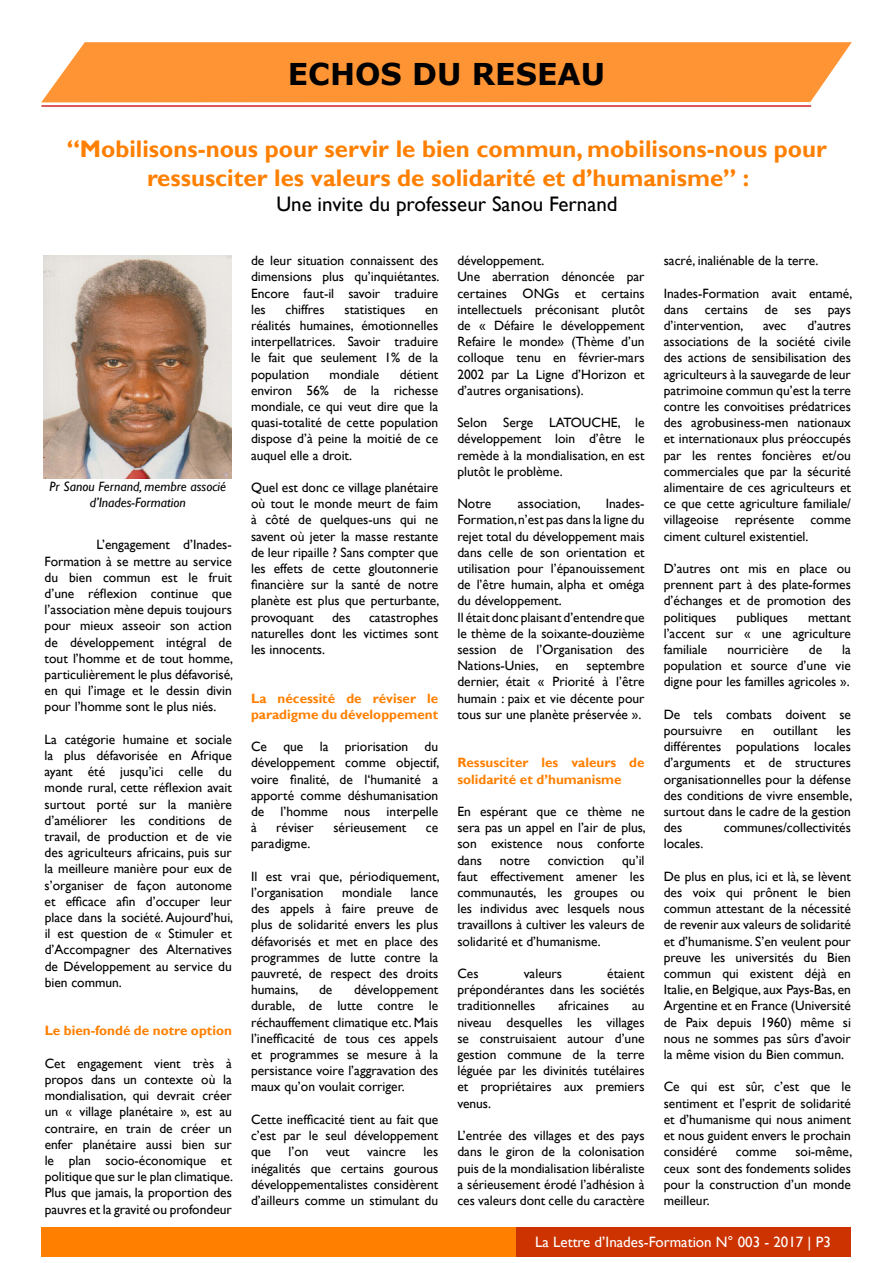
<style>
.page{position:relative;width:893px;height:1263px;background:#fff}
.page>*{position:absolute;margin:0;border:0;box-sizing:border-box;transform-origin:0 0}
.t1{font:700 30px "Verdana";color:#000}
.t2{font:700 24px/28.8px "Gill Sans";color:#ff8000;text-align:center}
.t3{font:21px "Gill Sans";color:#000}
.t4{font:15px "Gill Sans";color:#fff}
.t5{font:13.5px/16.2px "Gill Sans";color:#000;text-align:justify}
.t6{font:700 13.5px/16.2px "Gill Sans";color:#ff8000}
.t7{font:italic 13.5px/16.2px "Gill Sans";color:#000;text-align:center}
</style>
<div class="page">
<svg style="left:41px;top:42px;width:811px;height:61px;background:#ff9b41"></svg>
<hr style="left:41px;top:105px;width:770px;height:2px;background:#d2232a">
<div style="left:41px;top:1227px;width:479px;height:29px;background:#ff8000"></div>
<div style="left:516px;top:1227px;width:334px;height:29px;background:#c30"></div>
<img style="left:44px;top:256px;width:188px;height:222px">
<h1 class="t1" style="left:288px;top:53px;width:319px">ECHOS DU RESEAU</h1>
<h2 class="t2" style="left:67px;top:135px;width:761px">‘‘Mobilisons-nous pour servir le bien commun, mobilisons-nous pour ressusciter les valeurs de solidarité et d’humanisme’’ :</h2>
<h3 class="t3" style="left:276px;top:192px;width:343px">Une invite du professeur Sanou Fernand</h3>
<p class="t7" style="left:49px;top:479px;width:178px">Pr Sanou Fernand, membre associé d’Inades-Formation</p>
<p class="t5" style="left:45px;top:537px;width:190px;text-indent:52px">L’engagement d’Inades-Formation à se mettre au service du bien commun est le fruit d’une réflexion continue que l’association mène depuis toujours pour mieux asseoir son action de développement intégral de tout l’homme et de tout homme, particulièrement le plus défavorisé, en qui l’image et le dessin divin pour l’homme sont le plus niés.</p>
<p class="t5" style="left:45px;top:731px;width:190px">La catégorie humaine et sociale la plus défavorisée en Afrique ayant été jusqu’ici celle du monde rural, cette réflexion avait surtout porté sur la manière d’améliorer les conditions de travail, de production et de vie des agriculteurs africains, puis sur la meilleure manière pour eux de s’organiser de façon autonome et efficace afin d’occuper leur place dans la société. Aujourd’hui, il est question de « Stimuler et d’Accompagner des Alternatives de Développement au service du bien commun.</p>
<p class="t6" style="left:45px;top:1023px;width:189px">Le bien-fondé de notre option</p>
<p class="t5" style="left:45px;top:1055px;width:190px">Cet engagement vient très à propos dans un contexte où la mondialisation, qui devrait créer un « village planétaire », est au contraire, en train de créer un enfer planétaire aussi bien sur le plan socio-économique et politique que sur le plan climatique.<br>Plus que jamais, la proportion des pauvres et la gravité ou profondeur</p>
<p class="t5" style="left:251px;top:253px;width:190px">de leur situation connaissent des dimensions plus qu’inquiétantes.<br>Encore faut-il savoir traduire les</p>
<p class="t5" style="left:285px;top:301px;width:41px">chiffres</p>
<p class="t5" style="left:344px;top:301px;width:62px">statistiques</p>
<p class="t5" style="left:251px;top:301px;width:189px;text-indent:174px">en réalités humaines, émotionnelles interpellatrices. Savoir traduire le fait que seulement 1% de la population</p>
<p class="t5" style="left:251px;top:366px;width:189px;text-indent:149px">détient environ 56% de la richesse mondiale, ce qui veut dire que la quasi-totalité de cette population dispose d’à peine la moitié de ce auquel elle a droit.</p>
<p class="t5" style="left:251px;top:480px;width:190px">Quel est donc ce village planétaire où tout le monde meurt de faim à côté de quelques-uns qui ne savent où jeter la masse restante de leur ripaille ? Sans compter que les effets de cette gloutonnerie financière sur la santé de notre planète est plus que perturbante, provoquant</p>
<p class="t5" style="left:330px;top:366px;width:51px">mondiale</p>
<p class="t5" style="left:251px;top:609px;width:189px;text-indent:118px">catastrophes naturelles dont les victimes sont les innocents.</p>
<p class="t6" style="left:251px;top:690px;width:189px">La nécessité de réviser le paradigme du développement</p>
<p class="t5" style="left:251px;top:739px;width:190px">Ce que la priorisation du développement comme objectif, voire finalité, de l‘humanité a apporté comme déshumanisation de l’homme nous interpelle à</p>
<p class="t5" style="left:332px;top:609px;width:20px">des</p>
<p class="t5" style="left:276px;top:820px;width:39px">réviser</p>
<p class="t5" style="left:333px;top:820px;width:74px">sérieusement</p>
<p class="t5" style="left:426px;top:820px;width:14px">ce</p>
<p class="t5" style="left:251px;top:836px;width:61px">paradigme.</p>
<p class="t5" style="left:251px;top:868px;width:190px">Il est vrai que, périodiquement, l’organisation</p>
<p class="t5" style="left:251px;top:885px;width:189px;text-indent:159px">lance des appels à faire preuve de plus de solidarité envers les plus défavorisés et met en place des programmes de lutte contre la pauvreté, de respect des droits humains,</p>
<p class="t5" style="left:342px;top:885px;width:51px">mondiale</p>
<p class="t5" style="left:251px;top:982px;width:189px;text-indent:103px">développement durable, de lutte contre le réchauffement climatique etc. Mais l’inefficacité de tous ces appels et programmes se mesure à la persistance voire l’aggravation des maux qu’on voulait corriger.</p>
<p class="t5" style="left:251px;top:1111px;width:189px">Cette inefficacité tient au fait que c’est par le seul développement que</p>
<p class="t5" style="left:319px;top:982px;width:15px">de</p>
<p class="t5" style="left:289px;top:1144px;width:22px">l’on</p>
<p class="t5" style="left:326px;top:1144px;width:25px">veut</p>
<p class="t5" style="left:367px;top:1144px;width:40px">vaincre</p>
<p class="t5" style="left:251px;top:1144px;width:189px;text-indent:173px">les inégalités que certains gourous développementalistes considèrent d’ailleurs comme un stimulant du</p>
<p class="t5" style="left:457px;top:253px;width:189px;text-align:left">développement.<br>Une aberration dénoncée par certaines ONGs et certains intellectuels préconisant plutôt de « Défaire le développement<br>Refaire le monde» (Thème d’un colloque tenu en février-mars<br>2002 par La Ligne d’Horizon et d’autres organisations).</p>
<p class="t5" style="left:457px;top:415px;width:189px">Selon Serge LATOUCHE, le développement loin d’être le remède à la mondialisation, en est plutôt le problème.</p>
<p class="t5" style="left:457px;top:496px;width:36px">Notre</p>
<p class="t5" style="left:518px;top:496px;width:64px">association,</p>
<p class="t5" style="left:457px;top:496px;width:189px;text-align:left;text-indent:148px">Inades-<br>Formation, n’est pas dans la ligne du rejet total du développement mais dans celle de son orientation et utilisation pour l’épanouissement de l’être humain, alpha et oméga du développement.<br>Il était donc plaisant d’entendre que le thème de la soixante-douzième session de l’Organisation des<br>Nations-Unies, en</p>
<p class="t5" style="left:457px;top:658px;width:189px;text-indent:129px">septembre dernier, était « Priorité à l’être humain : paix et vie décente pour tous sur une planète préservée ».</p>
<p class="t6" style="left:457px;top:755px;width:189px">Ressusciter les valeurs de solidarité et d’humanisme</p>
<p class="t5" style="left:457px;top:804px;width:190px">En espérant que ce thème ne sera pas un appel en l’air de plus, son existence nous conforte dans</p>
<p class="t5" style="left:457px;top:852px;width:189px;text-indent:165px">qu’il faut effectivement amener les communautés, les groupes ou les individus avec lesquels nous travaillons à cultiver les valeurs de solidarité et d’humanisme.</p>
<p class="t5" style="left:457px;top:966px;width:23px">Ces</p>
<p class="t5" style="left:524px;top:966px;width:40px">valeurs</p>
<p class="t5" style="left:500px;top:852px;width:32px">notre</p>
<p class="t5" style="left:548px;top:852px;width:58px">conviction</p>
<p class="t5" style="left:457px;top:966px;width:189px;text-indent:150px">étaient prépondérantes dans les sociétés traditionnelles</p>
<p class="t5" style="left:558px;top:998px;width:52px">africaines</p>
<p class="t5" style="left:457px;top:998px;width:189px;text-indent:175px">au niveau desquelles les villages se construisaient autour d’une gestion commune de la terre léguée par les divinités tutélaires et propriétaires aux premiers venus.</p>
<p class="t5" style="left:457px;top:1128px;width:189px">L’entrée des villages et des pays dans le giron de la colonisation puis de la mondialisation libéraliste a sérieusement érodé l’adhésion à ces valeurs dont celle du caractère</p>
<p class="t5" style="left:664px;top:253px;width:156px">sacré, inaliénable de la terre.</p>
<p class="t5" style="left:664px;top:285px;width:190px">Inades-Formation avait entamé, dans certains de ses pays d’intervention,</p>
<p class="t5" style="left:664px;top:318px;width:189px;text-indent:144px">d’autres associations de la société civile des actions de sensibilisation des agriculteurs à la sauvegarde de leur patrimoine commun qu’est la terre contre les convoitises prédatrices des agrobusiness-men nationaux et internationaux plus préoccupés par les rentes foncières et/ou commerciales que par la sécurité alimentaire de ces agriculteurs et ce que cette agriculture familiale/ villageoise représente comme ciment culturel existentiel.</p>
<p class="t5" style="left:664px;top:561px;width:189px">D’autres ont mis en place ou prennent part à des plate-formes d’échanges et de promotion des politiques</p>
<p class="t5" style="left:763px;top:318px;width:25px">avec</p>
<p class="t5" style="left:737px;top:609px;width:53px">publiques</p>
<p class="t5" style="left:664px;top:609px;width:189px;text-indent:144px">mettant l’accent sur « une agriculture familiale</p>
<p class="t5" style="left:727px;top:642px;width:63px">nourricière</p>
<p class="t5" style="left:809px;top:642px;width:15px">de</p>
<p class="t5" style="left:664px;top:642px;width:189px;text-indent:178px">la population et source d’une vie digne pour les familles agricoles ».</p>
<p class="t5" style="left:664px;top:706px;width:189px">De tels combats doivent se poursuivre</p>
<p class="t5" style="left:664px;top:723px;width:190px;text-indent:173px">les différentes populations locales d’arguments et de structures organisationnelles pour la défense des conditions de vivre ensemble, surtout dans le cadre de la gestion des</p>
<p class="t5" style="left:741px;top:723px;width:15px">en</p>
<p class="t5" style="left:773px;top:723px;width:46px">outillant</p>
<p class="t5" style="left:724px;top:820px;width:129px">communes/collectivités</p>
<p class="t5" style="left:664px;top:836px;width:41px">locales.</p>
<p class="t5" style="left:664px;top:868px;width:189px">De plus en plus, ici et là, se lèvent des voix qui prônent le bien commun attestant de la nécessité de revenir aux valeurs de solidarité et d’humanisme. S’en veulent pour preuve les universités du Bien commun qui existent déjà en Italie, en Belgique, aux Pays-Bas, en Argentine et en France (Université de Paix depuis 1960) même si nous ne sommes pas sûrs d’avoir la même vision du Bien commun.</p>
<p class="t5" style="left:664px;top:1079px;width:189px">Ce qui est sûr, c’est que le sentiment et l’esprit de solidarité et d’humanisme qui nous animent et nous guident envers le prochain considéré</p>
<p class="t5" style="left:664px;top:1144px;width:190px;text-indent:132px">soi-même, ceux sont des fondements solides pour la construction d’un monde meilleur.</p>
<p class="t5" style="left:736px;top:1144px;width:42px">comme</p>
<p class="t4" style="left:535px;top:1233px;width:297px">La Lettre d’Inades-Formation N° 003 - 2017 | P3</p>
</div>
